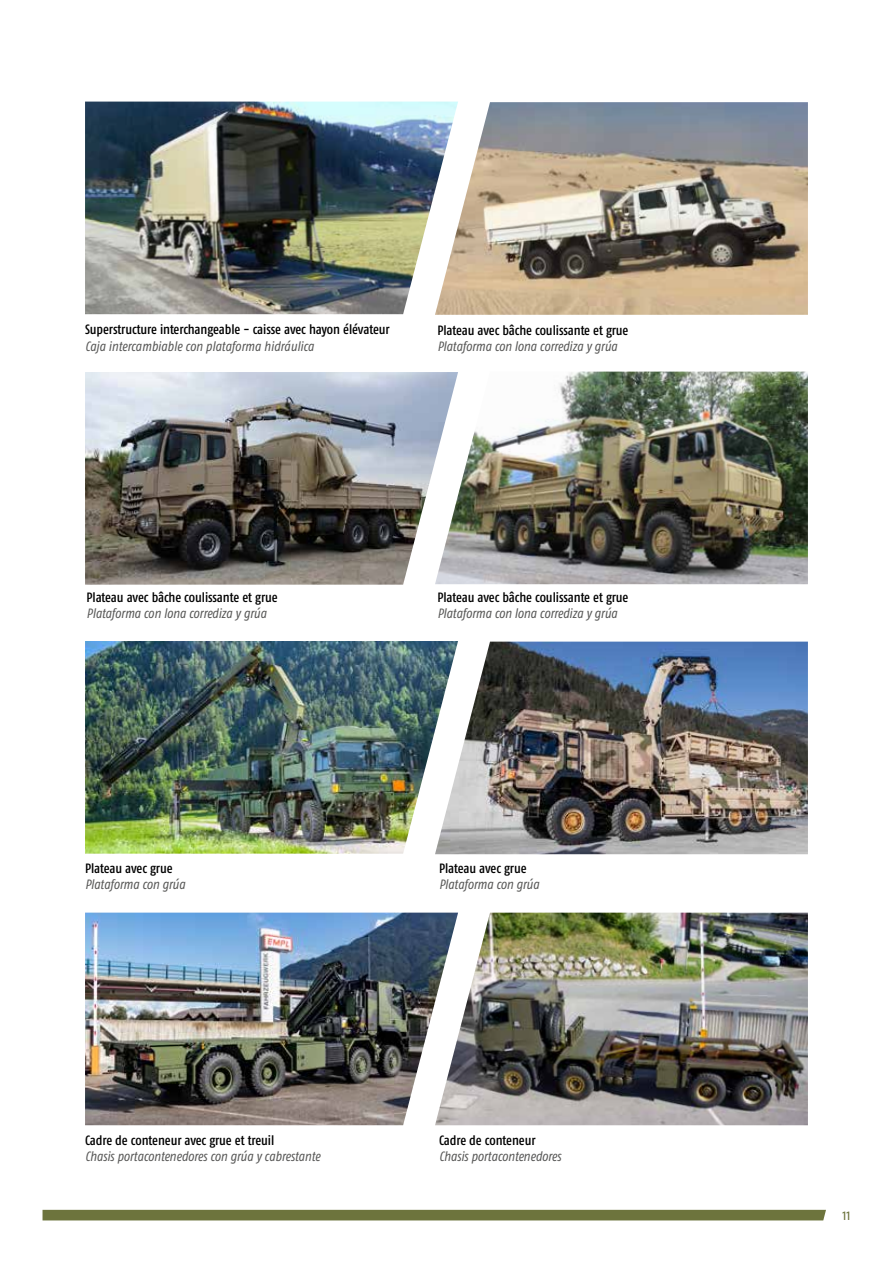
<style>
.page{position:relative;width:893px;height:1263px;background:#fff}
.page>*{position:absolute;margin:0;border:0;box-sizing:border-box;transform-origin:0 0}
.t1{font:condensed 15px "Fago Pro";color:#6d743d}
.t2{font:italic condensed 13.5px "Fago Pro";letter-spacing:-.01em;color:#575756}
.t3{font:500 condensed 13.5px "Fago Pro";letter-spacing:-.01em;color:#000}
</style>
<div class="page">
<div style="left:43px;top:1210px;width:783px;height:10px;background:#6d743d"></div>
<img style="left:458px;top:913px;width:350px;height:212px">
<img style="left:85px;top:102px;width:350px;height:212px">
<img style="left:435px;top:102px;width:373px;height:213px">
<img style="left:458px;top:642px;width:350px;height:212px">
<img style="left:458px;top:372px;width:350px;height:212px">
<img style="left:85px;top:641px;width:373px;height:213px">
<img style="left:85px;top:913px;width:373px;height:212px">
<img style="left:85px;top:372px;width:373px;height:213px">
<p class="t3" style="left:85px;top:321px;width:306px">Superstructure interchangeable - caisse avec hayon élévateur</p>
<p class="t2" style="left:85px;top:338px;width:230px">Caja intercambiable con plataforma hidráulica</p>
<p class="t3" style="left:437px;top:322px;width:193px">Plateau avec bâche coulissante et grue</p>
<p class="t2" style="left:437px;top:338px;width:182px">Plataforma con lona corrediza y grúa</p>
<p class="t3" style="left:87px;top:589px;width:193px">Plateau avec bâche coulissante et grue</p>
<p class="t2" style="left:87px;top:605px;width:182px">Plataforma con lona corrediza y grúa</p>
<p class="t3" style="left:437px;top:589px;width:193px">Plateau avec bâche coulissante et grue</p>
<p class="t2" style="left:437px;top:605px;width:182px">Plataforma con lona corrediza y grúa</p>
<p class="t3" style="left:85px;top:860px;width:89px">Plateau avec grue</p>
<p class="t2" style="left:85px;top:876px;width:102px">Plataforma con grúa</p>
<p class="t3" style="left:439px;top:860px;width:89px">Plateau avec grue</p>
<p class="t2" style="left:439px;top:876px;width:102px">Plataforma con grúa</p>
<p class="t3" style="left:85px;top:1132px;width:191px">Cadre de conteneur avec grue et treuil</p>
<p class="t2" style="left:85px;top:1148px;width:236px">Chasis portacontenedores con grúa y cabrestante</p>
<p class="t3" style="left:439px;top:1132px;width:98px">Cadre de conteneur</p>
<p class="t2" style="left:439px;top:1148px;width:124px">Chasis portacontenedores</p>
<p class="t1" style="left:842px;top:1206px;width:10px">11</p>
</div>
